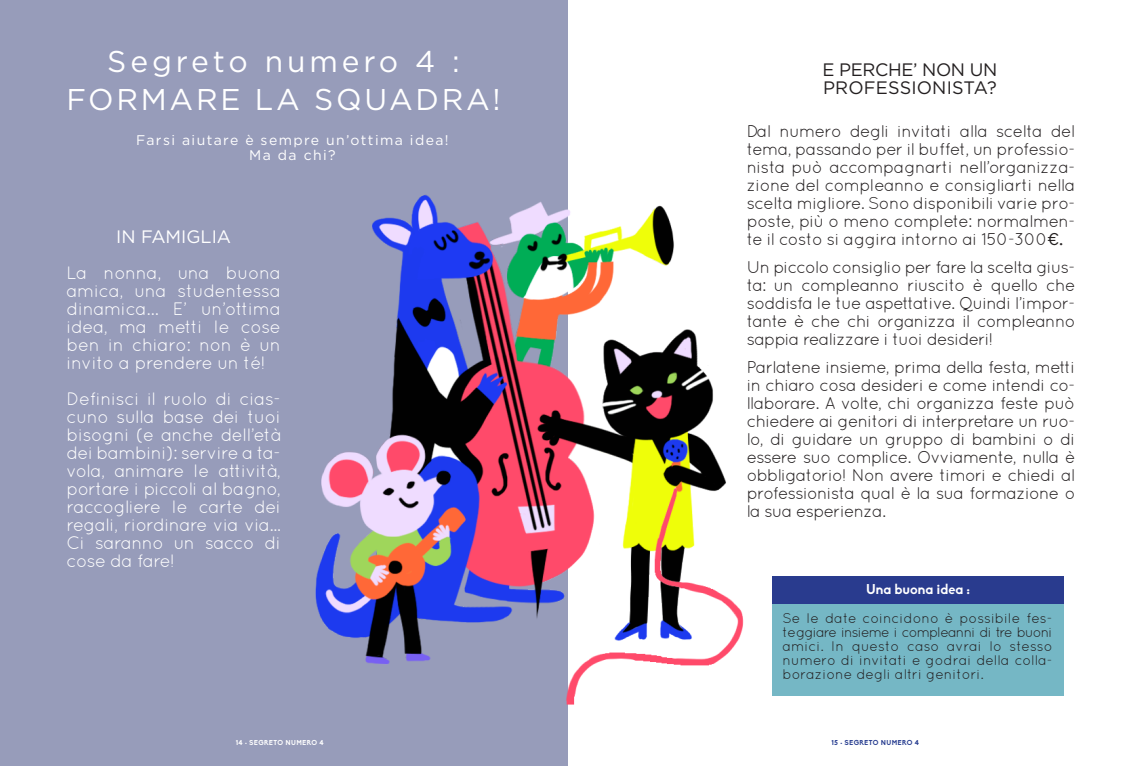
<style>
.page{position:relative;width:1134px;height:766px;background:#fff}
.page>*{position:absolute;margin:0;border:0;box-sizing:border-box;transform-origin:0 0}
.t1{font:30px "Gotham";letter-spacing:.09em;color:#fff}
.t2{font:30px "Gotham";letter-spacing:.13em;color:#fff}
.texte_courant{font:18px/18px "Quicksand";letter-spacing:-.03em;color:#fff;text-align:justify}
.texte_courant-2{font:18px/18px "Gotham";color:#231f20}
.texte_courant-3{font:18px "Gotham";color:#fff}
.texte_courant-4{font:17px/18px "Quicksand";letter-spacing:-.04em;color:#231f20;text-align:justify}
.texte_courant-5{font:14px/14px "Quicksand";color:#231f20;text-align:justify}
.t3{font:14px "Gotham";letter-spacing:.1em;color:#fff}
.texte_courant-6{font:700 14px "Biko";color:#fff}
.t4{font:700 7px "Biko";letter-spacing:.05em;color:#fff}
.t5{font:700 7px "Biko";letter-spacing:.05em;color:#263c8f}
.s1{font-family:"Gotham"}
.s2{font-family:"Yatra One"}
</style>
<div class="page">
<div style="left:0;top:0;width:568px;height:765px;background:#979cba"></div>
<div style="left:772px;top:575px;width:292px;height:28px;background:#293b8e"></div>
<img style="left:315px;top:195px;width:429px;height:509px">
<div style="left:772px;top:603px;width:291px;height:92px;background:#75b7c5"></div>
<p class="t2" style="left:107px;top:42px;width:354px">Segreto numero 4 :</p>
<p class="t1" style="left:66px;top:80px;width:436px">FORMARE LA SQUADRA!</p>
<p class="t3" style="left:136px;top:131px;width:314px">Farsi aiutare è sempre un’ottima idea!</p>
<p class="t3" style="left:249px;top:146px;width:88px">Ma da chi?</p>
<p class="texte_courant-3" style="left:116px;top:225px;width:117px">IN FAMIGLIA</p>
<p class="texte_courant" style="left:67px;top:263px;width:216px">La nonna, una buona amica, una studentessa dinamica… E’ un’ottima idea, ma metti le cose ben in chiaro: non è un invito a prendere un té!</p>
<p class="texte_courant" style="left:67px;top:389px;width:216px">Definisci il ruolo di cias&shy;cuno sulla base dei tuoi bisogni (e anche dell’età dei bambini): servire a ta&shy;vola, animare le attività, portare i piccoli al bagno, raccogliere le carte dei regali, riordinare via via...<br>Ci saranno un sacco di cose da fare!</p>
<p class="t4" style="left:236px;top:738px;width:89px">14 • SEGRETO NUMERO 4</p>
<p class="texte_courant-2" style="left:822px;top:60px;width:177px">E PERCHE’ NON UN<br>PROFESSIONISTA?</p>
<p class="texte_courant-4" style="left:747px;top:122px;width:330px">Dal numero degli invitati alla scelta del tema, passando per il buffet, un professio&shy;nista può accompagnarti nell’organizza&shy;zione del compleanno e consigliarti nella scelta migliore. Sono disponibili varie pro&shy;poste, più o meno complete: normalmen&shy;te il costo si aggira intorno ai 150-300<span class="s1">€</span><span class="s2">.</span></p>
<p class="texte_courant-4" style="left:747px;top:258px;width:330px">Un piccolo consiglio per fare la scelta gius&shy;ta: un compleanno riuscito è quello che soddisfa le tue aspettative. Quindi l’impor&shy;tante è che chi organizza il compleanno sappia realizzare i tuoi desideri!</p>
<p class="texte_courant-4" style="left:747px;top:358px;width:330px">Parlatene insieme, prima della festa, metti in chiaro cosa desideri e come intendi co&shy;llaborare. A volte, chi organizza feste può chiedere ai genitori di interpretare un ruo&shy;lo, di guidare un gruppo di bambini o di essere suo complice. Ovviamente, nulla è obbligatorio! Non avere timori e chiedi al professionista qual è la sua formazione o la sua esperienza.</p>
<p class="texte_courant-6" style="left:866px;top:581px;width:106px">Una buona idea :</p>
<p class="texte_courant-5" style="left:782px;top:611px;width:271px">Se le date coincidono è possibile fes&shy;teggiare insieme i compleanni di tre buoni amici. In questo caso avrai lo stesso numero di invitati e godrai della colla&shy;borazione degli altri genitori.</p>
<p class="t5" style="left:831px;top:738px;width:89px">15 • SEGRETO NUMERO 4</p>
</div>
